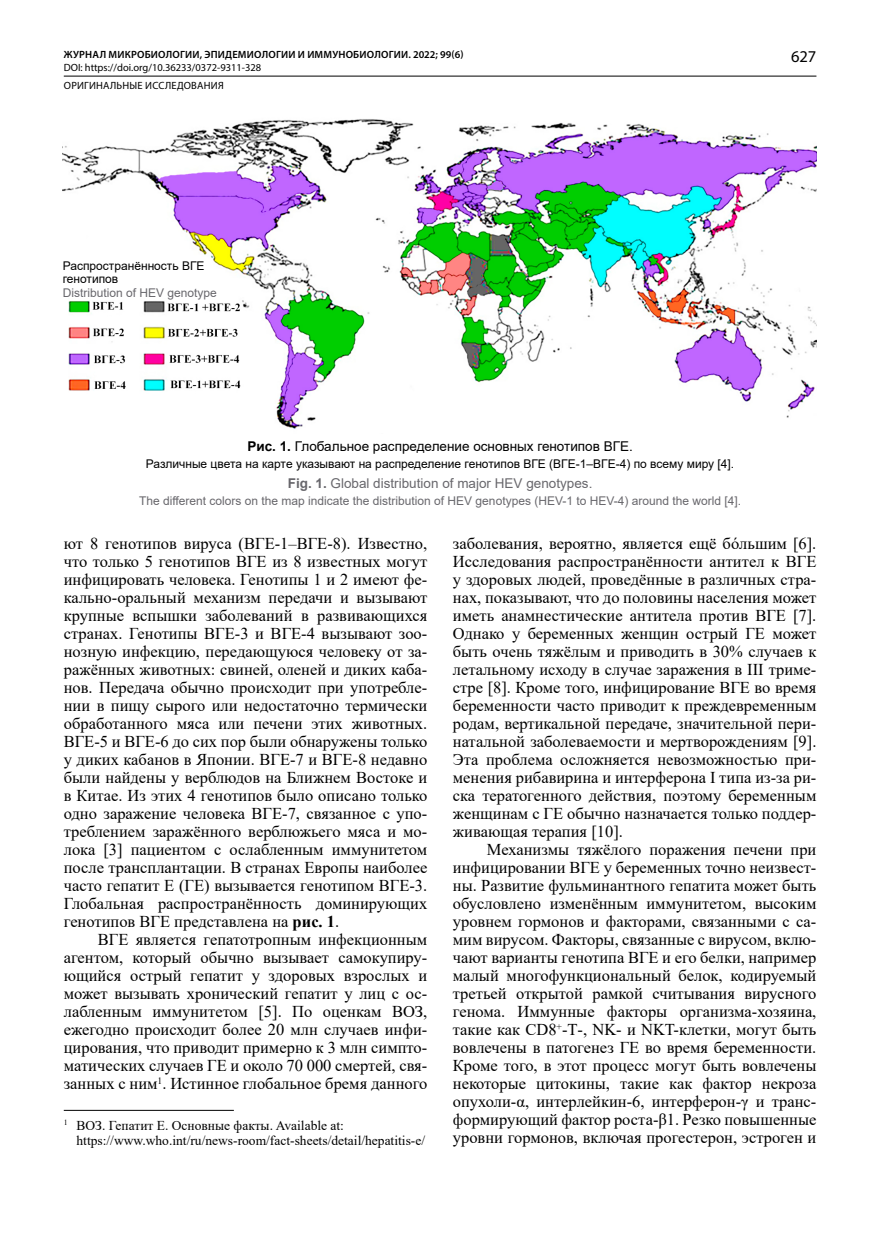
<style>
.page{position:relative;width:893px;height:1234px;background:#fff}
.page>*{position:absolute;margin:0;border:0;box-sizing:border-box;transform-origin:0 0}
.Основной_текст{font:16.5px/18px "Times New Roman";color:#000;text-align:justify}
.t1{font:16.5px "Myriad Pro";color:#000}
.Сноска{font:13.5px "Times New Roman";color:#000}
.Подрисуночная{font:13.5px "Arial";color:#000}
.Подрисуночная-2{font:13.5px "Arial";color:#68676c}
.Подрисуночная_мелкая{font:12px "Arial";color:#68676c}
.Подрисуночная_мелкая-2{font:12px/13.5px "Arial";color:#000}
.t2{font:10.5px/17.7px "Myriad Pro";color:#000}
.t3{font:600 10.5px "Myriad Pro";letter-spacing:.02em;color:#000}
.s1{font-weight:700}
</style>
<div class="page">
<hr style="left:64px;top:76px;width:752px;height:1px;background:#000">
<hr style="left:64px;top:1109px;width:170px;height:1px;background:#000">
<img style="left:63px;top:119px;width:753px;height:310px">
<div style="left:64px;top:262px;width:119px;height:36px;background:#fff"></div>
<p class="t3" style="left:64px;top:48px;width:401px">ЖУРНАЛ МИКРОБИОЛОГИИ, ЭПИДЕМИОЛОГИИ И ИММУНОБИОЛОГИИ. 2022; 99(6)</p>
<p class="t2" style="left:64px;top:59px;width:199px">DOI: https://doi.org/10.36233/0372-9311-328<br>ОРИГИНАЛЬНЫЕ ИССЛЕДОВАНИЯ</p>
<p class="t1" style="left:791px;top:47px;width:27px">627</p>
<p class="Подрисуночная_мелкая-2" style="left:63px;top:258px;width:143px">Распространённость ВГЕ генотипов</p>
<p class="Подрисуночная_мелкая" style="left:63px;top:284px;width:156px">Distribution of HEV genotype</p>
<p class="Подрисуночная" style="left:247px;top:436px;width:387px"><span class="s1">Рис. 1.</span> Глобальное распределение основных генотипов ВГЕ.</p>
<p class="Подрисуночная_мелкая-2" style="left:146px;top:457px;width:590px">Различные цвета на карте указывают на распределение генотипов ВГЕ (ВГЕ-1–ВГЕ-4) по всему миру [4].</p>
<p class="Подрисуночная-2" style="left:288px;top:473px;width:306px"><span class="s1">Fig. 1.</span> Global distribution of major HEV genotypes.</p>
<p class="Подрисуночная_мелкая" style="left:139px;top:493px;width:604px">The different colors on the map indicate the distribution of HEV genotypes (HEV-1 to HEV-4) around the world [4].</p>
<p class="Основной_текст" style="left:64px;top:533px;width:365px">ют 8 генотипов вируса (ВГЕ-1–ВГЕ-8). Известно, что только 5 генотипов ВГЕ из 8 известных могут инфицировать человека. Генотипы 1 и 2 имеют фе&shy;кально-оральный механизм передачи и вызывают крупные вспышки заболеваний в развивающихся странах. Генотипы ВГЕ-3 и ВГЕ-4 вызывают зоо&shy;нозную инфекцию, передающуюся человеку от за&shy;ражённых животных: свиней, оленей и диких каба&shy;нов. Передача обычно происходит при употребле&shy;нии в пищу сырого или недостаточно термически обработанного мяса или печени этих животных.<br>ВГЕ-5 и ВГЕ-6 до сих пор были обнаружены только у диких кабанов в Японии. ВГЕ-7 и ВГЕ-8 недавно были найдены у верблюдов на Ближнем Востоке и в Китае. Из этих 4 генотипов было описано только одно заражение человека ВГЕ-7, связанное с упо&shy;треблением заражённого верблюжьего мяса и мо&shy;лока [3] пациентом с ослабленным иммунитетом после трансплантации. В странах Европы наиболее часто гепатит Е (ГЕ) вызывается генотипом ВГЕ-3.<br>Глобальная распространённость доминирующих генотипов ВГЕ представлена на <span class="s1">рис. 1</span>.</p>
<p class="Основной_текст" style="left:64px;top:929px;width:365px;text-indent:34px">ВГЕ является гепатотропным инфекционным агентом, который обычно вызывает самокупиру&shy;ющийся острый гепатит у здоровых взрослых и может вызывать хронический гепатит у лиц с ос&shy;лабленным иммунитетом [5]. По оценкам ВОЗ, ежегодно происходит более 20 млн случаев инфи&shy;цирования, что приводит примерно к 3 млн симпто&shy;матических случаев ГЕ и около 70 000 смертей, свя&shy;занных с ним<sup>1</sup>. Истинное глобальное бремя данного</p>
<p class="Сноска" style="left:64px;top:1115px;width:282px"><sup>1</sup> ВОЗ. Гепатит Е. Основные факты. Available at:</p>
<p class="Сноска" style="left:77px;top:1130px;width:350px">https://www.who.int/ru/news-room/fact-sheets/detail/hepatitis-e/</p>
<p class="Основной_текст" style="left:453px;top:533px;width:365px">заболевания, вероятно, является ещё бóльшим [6].<br>Исследования распространённости антител к ВГЕ у здоровых людей, проведённые в различных стра&shy;нах, показывают, что до половины населения может иметь анамнестические антитела против ВГЕ [7].<br>Однако у беременных женщин острый ГЕ может быть очень тяжёлым и приводить в 30% случаев к летальному исходу в случае заражения в III триме&shy;стре [8]. Кроме того, инфицирование ВГЕ во время беременности часто приводит к преждевременным родам, вертикальной передаче, значительной пери&shy;натальной заболеваемости и мертворождениям [9].<br>Эта проблема осложняется невозможностью при&shy;менения рибавирина и интерферона I типа из-за ри&shy;ска тератогенного действия, поэтому беременным женщинам с ГЕ обычно назначается только поддер&shy;живающая терапия [10].</p>
<p class="Основной_текст" style="left:453px;top:839px;width:365px;text-indent:34px">Механизмы тяжёлого поражения печени при инфицировании ВГЕ у беременных точно неизвест&shy;ны. Развитие фульминантного гепатита может быть обусловлено изменённым иммунитетом, высоким уровнем гормонов и факторами, связанными с са&shy;мим вирусом. Факторы, связанные с вирусом, вклю&shy;чают варианты генотипа ВГЕ и его белки, например малый многофункциональный белок, кодируемый третьей открытой рамкой считывания вирусного генома. Иммунные факторы организма-хозяина, такие как CD8<sup>+</sup>-Т-, NK- и NKT-клетки, могут быть вовлечены в патогенез ГЕ во время беременности.<br>Кроме того, в этот процесс могут быть вовлечены некоторые цитокины, такие как фактор некроза опухоли-α, интерлейкин-6, интерферон-γ и транс&shy;формирующий фактор роста-β1. Резко повышенные уровни гормонов, включая прогестерон, эстроген и</p>
</div>
